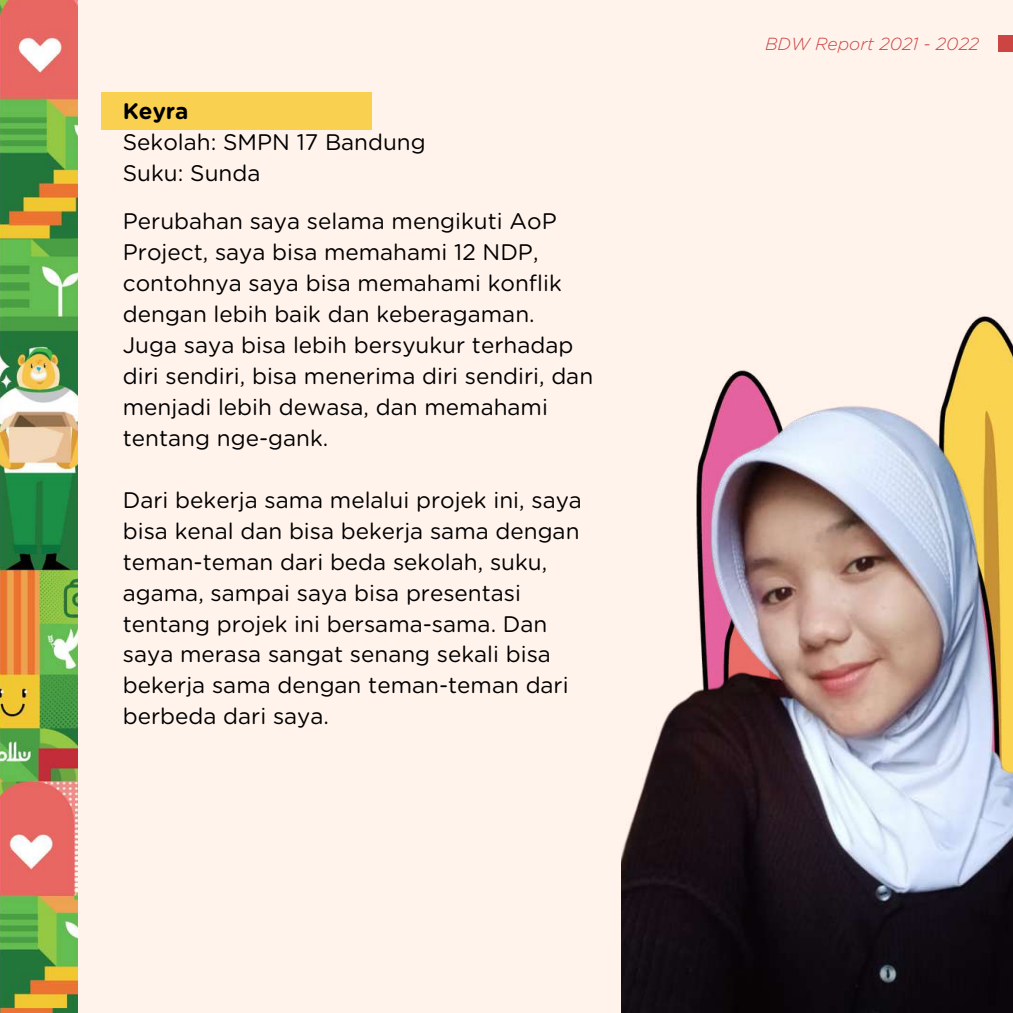
<style>
.page{position:relative;width:1013px;height:1013px;background:#fff}
.page>*{position:absolute;margin:0;border:0;box-sizing:border-box;transform-origin:0 0}
.t1{font:22.5px/31px "Gotham Rounded";color:#000}
.t2{font:700 22.5px "Gotham Rounded";color:#000}
.t3{font:italic 300 17.5px "Gotham Rounded";color:#cc4542}
</style>
<div class="page">
<div style="left:0;top:0;width:1012px;height:1012px;background:#fff3ec"></div>
<img style="left:0;top:0;width:78px;height:1012px">
<div style="left:101px;top:92px;width:270px;height:38px;background:#fad050"></div>
<img style="left:954px;top:316px;width:58px;height:47px">
<img style="left:621px;top:363px;width:391px;height:649px">
<div style="left:998px;top:35px;width:14px;height:17px;background:#cc4542"></div>
<p class="t2" style="left:123px;top:101px;width:67px">Keyra</p>
<p class="t1" style="left:123px;top:128px;width:304px">Sekolah: SMPN 17 Bandung<br>Suku: Sunda</p>
<p class="t1" style="left:123px;top:207px;width:472px">Perubahan saya selama mengikuti AoP Project, saya bisa memahami 12 NDP, contohnya saya bisa memahami konflik dengan lebih baik dan keberagaman.<br>Juga saya bisa lebih bersyukur terhadap diri sendiri, bisa menerima diri sendiri, dan menjadi lebih dewasa, dan memahami tentang nge-gank.</p>
<p class="t1" style="left:123px;top:485px;width:460px">Dari bekerja sama melalui projek ini, saya bisa kenal dan bisa bekerja sama dengan teman-teman dari beda sekolah, suku, agama, sampai saya bisa presentasi tentang projek ini bersama-sama. Dan saya merasa sangat senang sekali bisa bekerja sama dengan teman-teman dari berbeda dari saya.</p>
<p class="t3" style="left:765px;top:36px;width:216px">BDW Report 2021 - 2022</p>
</div>
